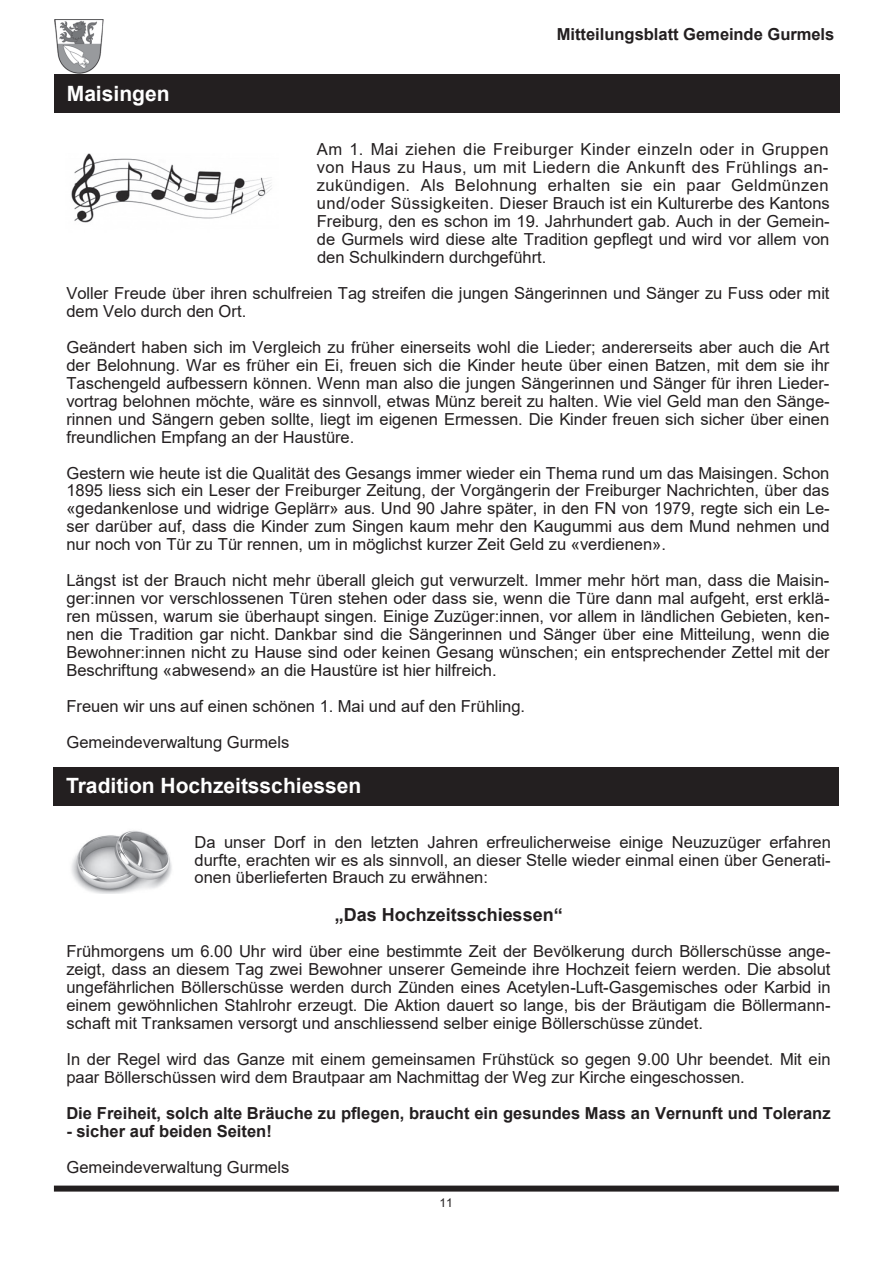
<style>
.page{position:relative;width:893px;height:1263px;background:#fff}
.page>*{position:absolute;margin:0;border:0;box-sizing:border-box;transform-origin:0 0}
.t1{font:700 21px "Arial";color:#fff}
.t2{font:700 18px "Arial";color:#231f20}
.t3{font:16.5px/18px "Arial";color:#231f20;text-align:justify}
.t4{font:700 16.5px "Arial";color:#231f20}
.t5{font:12px "Arial";color:#231f20}
</style>
<div class="page">
<img style="left:54px;top:19px;width:50px;height:54px">
<div style="left:54px;top:75px;width:786px;height:38px;background:#231f20"></div>
<div style="left:54px;top:1185px;width:785px;height:6px;background:#231f20"></div>
<img style="left:71px;top:153px;width:201px;height:70px">
<div style="left:53px;top:767px;width:786px;height:38px;background:#231f20"></div>
<img style="left:71px;top:830px;width:101px;height:63px">
<p class="t1" style="left:67px;top:78px;width:104px">Maisingen</p>
<p class="t4" style="left:557px;top:23px;width:279px">Mitteilungsblatt Gemeinde Gurmels</p>
<p class="t3" style="left:317px;top:140px;width:514px">Am 1. Mai ziehen die Freiburger Kinder einzeln oder in Gruppen von Haus zu Haus, um mit Liedern die Ankunft des Frühlings an&shy;zukündigen. Als Belohnung erhalten sie ein paar Geldmünzen und/oder Süssigkeiten. Dieser Brauch ist ein Kulturerbe des Kantons Freiburg, den es schon im 19. Jahrhundert gab. Auch in der Gemein&shy;de Gurmels wird diese alte Tradition gepflegt und wird vor allem von den Schulkindern durchgeführt.</p>
<p class="t3" style="left:66px;top:284px;width:765px">Voller Freude über ihren schulfreien Tag streifen die jungen Sängerinnen und Sänger zu Fuss oder mit dem Velo durch den Ort.</p>
<p class="t3" style="left:66px;top:338px;width:765px">Geändert haben sich im Vergleich zu früher einerseits wohl die Lieder; andererseits aber auch die Art der Belohnung. War es früher ein Ei, freuen sich die Kinder heute über einen Batzen, mit dem sie ihr Taschengeld aufbessern können. Wenn man also die jungen Sängerinnen und Sänger für ihren Lieder&shy;vortrag belohnen möchte, wäre es sinnvoll, etwas Münz bereit zu halten. Wie viel Geld man den Sänge&shy;rinnen und Sängern geben sollte, liegt im eigenen Ermessen. Die Kinder freuen sich sicher über einen freundlichen Empfang an der Haustüre.</p>
<p class="t3" style="left:66px;top:464px;width:765px">Gestern wie heute ist die Qualität des Gesangs immer wieder ein Thema rund um das Maisingen. Schon 1895 liess sich ein Leser der Freiburger Zeitung, der Vorgängerin der Freiburger Nachrichten, über das «gedankenlose und widrige Geplärr» aus. Und 90 Jahre später, in den FN von 1979, regte sich ein Le&shy;ser darüber auf, dass die Kinder zum Singen kaum mehr den Kaugummi aus dem Mund nehmen und nur noch von Tür zu Tür rennen, um in möglichst kurzer Zeit Geld zu «verdienen».</p>
<p class="t3" style="left:66px;top:571px;width:765px">Längst ist der Brauch nicht mehr überall gleich gut verwurzelt. Immer mehr hört man, dass die Maisin&shy;ger:innen vor verschlossenen Türen stehen oder dass sie, wenn die Türe dann mal aufgeht, erst erklä&shy;ren müssen, warum sie überhaupt singen. Einige Zuzüger:innen, vor allem in ländlichen Gebieten, ken&shy;nen die Tradition gar nicht. Dankbar sind die Sängerinnen und Sänger über eine Mitteilung, wenn die Bewohner:innen nicht zu Hause sind oder keinen Gesang wünschen; ein entsprechender Zettel mit der Beschriftung «abwesend» an die Haustüre ist hier hilfreich.</p>
<p class="t3" style="left:66px;top:688px;width:460px;line-height:35.8px">Freuen wir uns auf einen schönen 1. Mai und auf den Frühling.<br>Gemeindeverwaltung Gurmels</p>
<p class="t1" style="left:66px;top:771px;width:297px">Tradition Hochzeitsschiessen</p>
<p class="t3" style="left:195px;top:833px;width:638px">Da unser Dorf in den letzten Jahren erfreulicherweise einige Neuzuzüger erfahren durfte, erachten wir es als sinnvoll, an dieser Stelle wieder einmal einen über Generati&shy;onen überlieferten Brauch zu erwähnen:</p>
<p class="t2" style="left:335px;top:902px;width:230px">„Das Hochzeitsschiessen“</p>
<p class="t3" style="left:66px;top:942px;width:766px">Frühmorgens um 6.00 Uhr wird über eine bestimmte Zeit der Bevölkerung durch Böllerschüsse ange&shy;zeigt, dass an diesem Tag zwei Bewohner unserer Gemeinde ihre Hochzeit feiern werden. Die absolut ungefährlichen Böllerschüsse werden durch Zünden eines Acetylen-Luft-Gasgemisches oder Karbid in einem gewöhnlichen Stahlrohr erzeugt. Die Aktion dauert so lange, bis der Bräutigam die Böllermann&shy;schaft mit Tranksamen versorgt und anschliessend selber einige Böllerschüsse zündet.</p>
<p class="t3" style="left:66px;top:1050px;width:766px">In der Regel wird das Ganze mit einem gemeinsamen Frühstück so gegen 9.00 Uhr beendet. Mit ein paar Böllerschüssen wird dem Brautpaar am Nachmittag der Weg zur Kirche eingeschossen.</p>
<p class="t4" style="left:66px;top:1101px;width:766px">Die Freiheit, solch alte Bräuche zu pflegen, braucht ein gesundes Mass an Vernunft und Toleranz</p>
<p class="t4" style="left:66px;top:1119px;width:207px">- sicher auf beiden Seiten!</p>
<p class="t3" style="left:66px;top:1158px;width:224px">Gemeindeverwaltung Gurmels</p>
<p class="t5" style="left:440px;top:1194px;width:15px">11</p>
</div>
